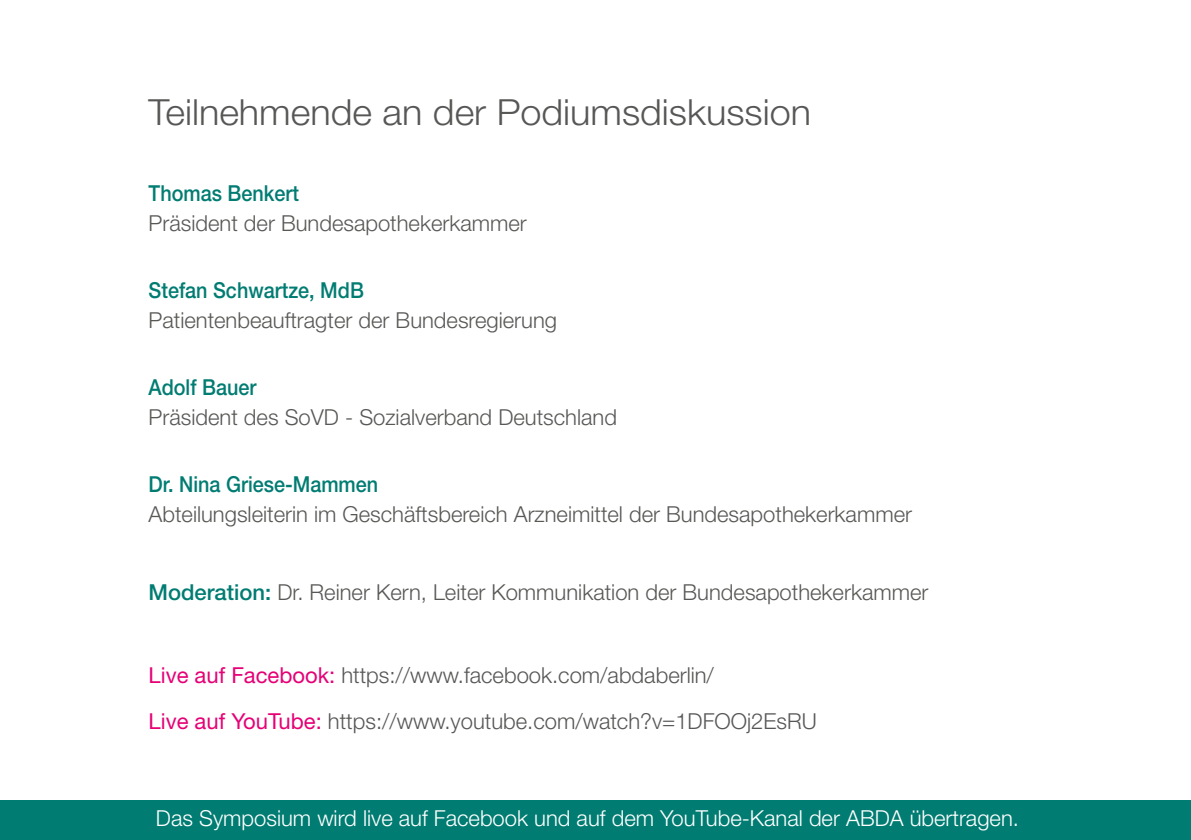
<style>
.page{position:relative;width:1191px;height:840px;background:#fff}
.page>*{position:absolute;margin:0;border:0;box-sizing:border-box;transform-origin:0 0}
.t1{font:300 36px "Helvetica Neue LT Std";color:#575756;scale:1.05 1}
.t2{font:300 22px "Helvetica Neue LT Std";color:#585855}
.t3{font:300 22px/46px "Helvetica Neue LT Std";color:#575756}
.t4{font:300 22px "Helvetica Neue LT Std";color:#fff}
.t5{font:500 22px "Helvetica Neue LT Std";color:#007c72;scale:.9 1}
.s1{font-weight:500;color:#007c72}
.s2{font-weight:400;color:#e60076}
</style>
<div class="page">
<div style="left:0;top:799px;width:1191px;height:40px;background:#007c72"></div>
<h1 class="t1" style="left:149px;top:90px;width:632px">Teilnehmende an der Podiumsdiskussion</h1>
<p class="t5" style="left:149px;top:180px;width:169px">Thomas Benkert</p>
<p class="t2" style="left:149px;top:210px;width:380px">Präsident der Bundesapothekerkammer</p>
<p class="t5" style="left:149px;top:277px;width:241px">Stefan Schwartze, MdB</p>
<p class="t2" style="left:149px;top:306px;width:410px">Patientenbeauftragter der Bundesregierung</p>
<p class="t5" style="left:149px;top:373px;width:121px">Adolf Bauer</p>
<p class="t2" style="left:149px;top:403px;width:470px">Präsident des SoVD - Sozialverband Deutschland</p>
<p class="t5" style="left:149px;top:470px;width:257px">Dr. Nina Griese-Mammen</p>
<p class="t2" style="left:149px;top:500px;width:765px">Abteilungsleiterin im Geschäftsbereich Arzneimittel der Bundesapothekerkammer</p>
<p class="t2" style="left:149px;top:578px;width:781px"><span class="s1">Moderation:</span> Dr. Reiner Kern, Leiter Kommunikation der Bundesapothekerkammer</p>
<p class="t3" style="left:149px;top:651px;width:670px"><span class="s2">Live auf Facebook:</span> https://www.facebook.com/abdaberlin/<br><span class="s2">Live auf YouTube:</span> https://www.youtube.com/watch?v=1DFOOj2EsRU</p>
<p class="t4" style="left:156px;top:804px;width:864px">Das Symposium wird live auf Facebook und auf dem YouTube-Kanal der ABDA übertragen.</p>
</div>
